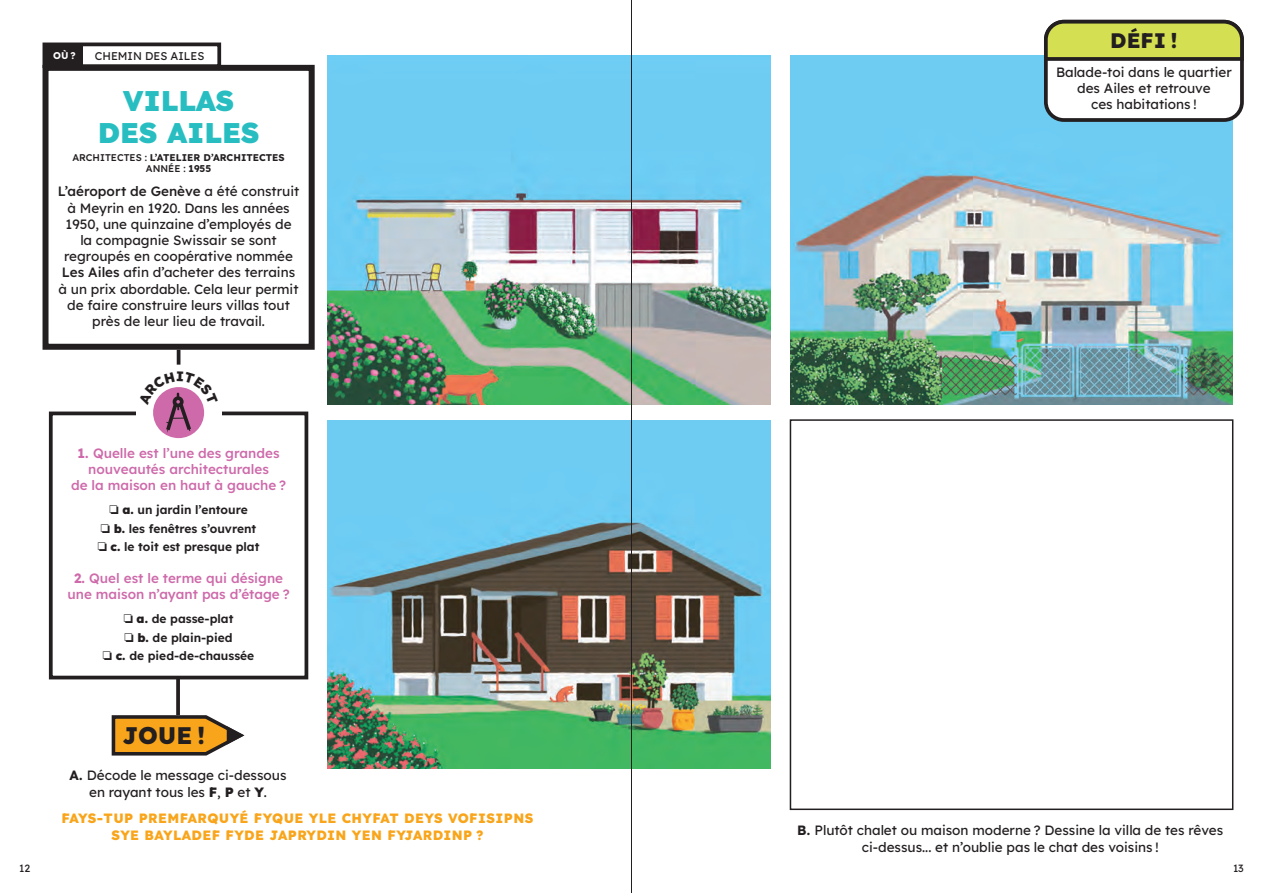
<style>
.page{position:relative;width:1263px;height:893px;background:#fff}
.page>*{position:absolute;margin:0;border:0;box-sizing:border-box;transform-origin:0 0}
.t1{font:900 28.5px/31.5px "Lexend";color:#28bec1;text-align:center}
.t2{font:800 24px "Lexend";color:#231f20}
.t3{font:800 21px "Lexend";color:#231f20}
.t4{font:13.5px/16.2px "Lexend";color:#231f20;text-align:center}
.t5{font:500 13.5px/16.2px "Lexend";color:#ce6aaa;text-align:center}
.t6{font:800 13.5px/18px "Lexend";letter-spacing:.03em;color:#f9a51b;text-align:center}
.t7{font:600 12px "Lexend";color:#231f20}
.t8{font:11.25px "Lexend";color:#231f20}
.t9{font:10.5px "Lexend";color:#231f20}
.t10{font:700 9.75px/11.7px "Lexend";color:#231f20;text-align:center}
.t11{font:700 9.75px "Lexend";color:#fff}
.s1{font-weight:500}
.s2{font-weight:700}
.s3{font-family:"Monotype Sorts";font-weight:400}
.s4{font-weight:900}
.s5{font-weight:800}
</style>
<div class="page">
<img style="left:790px;top:56px;width:443px;height:348px">
<svg style="left:176px;top:679px;width:4px;height:34px"></svg>
<img style="left:328px;top:420px;width:442px;height:349px">
<div style="left:790px;top:419px;width:443px;height:391px;border:2px solid #231f20"></div>
<div style="left:43px;top:65px;width:272px;height:285px;border:6px solid #231f20"></div>
<div style="left:43px;top:43px;width:178px;height:25px;border:4px solid #231f20"></div>
<div style="left:44px;top:44px;width:38px;height:23px;background:#231f20"></div>
<div style="left:49px;top:412px;width:259px;height:267px;border:4px solid #231f20"></div>
<div style="left:136px;top:406px;width:85px;height:11px;background:#fff"></div>
<div style="left:153px;top:387px;width:51px;height:51px;background:#ce6aaa;border-radius:50%"></div>
<hr style="left:177px;top:350px;width:3px;height:15px;background:#231f20">
<div style="left:1046px;top:22px;width:196px;height:98px;background:#fff;border-radius:18px"></div>
<div style="left:1044px;top:20px;width:200px;height:102px;border:4px solid #231f20;border-radius:18px"></div>
<svg style="left:1042px;top:19px;width:202px;height:44px;background:#b4bb57"></svg>
<svg style="left:111px;top:713px;width:134px;height:43px"></svg>
<img style="left:328px;top:56px;width:442px;height:348px">
<hr style="left:631px;top:0;width:1px;height:893px;background:#231f20">
<svg style="left:153px;top:387px;width:52px;height:47px"></svg>
<p class="t11" style="left:53px;top:49px;width:24px">OÙ ?</p>
<p class="t8" style="left:95px;top:48px;width:111px">CHEMIN DES AILES</p>
<p class="t1" style="left:98px;top:84px;width:163px">VILLAS<br>DES AILES</p>
<p class="t10" style="left:72px;top:151px;width:214px"><span class="s1">ARCHITECTES :</span> L’ATELIER D’ARCHITECTES<br><span class="s1">ANNÉE :</span> 1955</p>
<p class="t4" style="left:58px;top:183px;width:243px"><span class="s1">L’aéroport de Genève</span> a été construit à Meyrin en 1920. Dans les années 1950, une quinzaine d’employés de<br>la compagnie Swissair se sont regroupés en coopérative nommée <span class="s1">Les Ailes</span> afin d’acheter des terrains à un prix abordable. Cela leur permit de faire construire leurs villas tout près de leur lieu de travail.</p>
<p class="t5" style="left:71px;top:444px;width:217px"><span class="s2">1.</span> Quelle est l’une des grandes nouveautés architecturales<br>de la maison en haut à gauche ?</p>
<p class="t7" style="left:109px;top:501px;width:140px"><span class="s3">O</span> <span class="s4">a.</span> un jardin l’entoure</p>
<p class="t7" style="left:101px;top:520px;width:157px"><span class="s3">O</span> <span class="s4">b.</span> les fenêtres s’ouvrent</p>
<p class="t7" style="left:98px;top:538px;width:163px"><span class="s3">O</span> <span class="s4">c.</span> le toit est presque plat</p>
<p class="t5" style="left:68px;top:569px;width:224px"><span class="s2">2.</span> Quel est le terme qui désigne une maison n’ayant pas d’étage ?</p>
<p class="t7" style="left:124px;top:610px;width:111px"><span class="s3">O</span> <span class="s4">a.</span> de passe-plat</p>
<p class="t7" style="left:125px;top:628px;width:110px"><span class="s3">O</span> <span class="s4">b.</span> de plain-pied</p>
<p class="t7" style="left:103px;top:647px;width:153px"><span class="s3">O</span> <span class="s4">c.</span> de pied-de-chaussée</p>
<p class="t2" style="left:123px;top:718px;width:84px">JOUE !</p>
<p class="t4" style="left:70px;top:767px;width:218px"><span class="s2">A.</span> Décode le message ci-dessous en rayant tous les <span class="s5">F</span>, <span class="s5">P</span> et <span class="s5">Y</span>.</p>
<p class="t6" style="left:62px;top:808px;width:473px">FAYS-TUP PREMFARQUYÉ FYQUE YLE CHYFAT DEYS VOFISIPNS<br>SYE BAYLADEF FYDE JAPRYDIN YEN FYJARDINP ?</p>
<p class="t3" style="left:1110px;top:25px;width:69px">DÉFI !</p>
<p class="t4" style="left:1056px;top:63px;width:177px">Balade-toi dans le quartier des Ailes et retrouve<br>ces habitations !</p>
<p class="t4" style="left:797px;top:822px;width:428px"><span class="s2">B.</span> Plutôt chalet ou maison moderne ? Dessine la villa de tes rêves ci-dessus... et n’oublie pas le chat des voisins !</p>
<p class="t9" style="left:19px;top:860px;width:13px">12</p>
<p class="t9" style="left:1233px;top:860px;width:12px">13</p>
</div>
